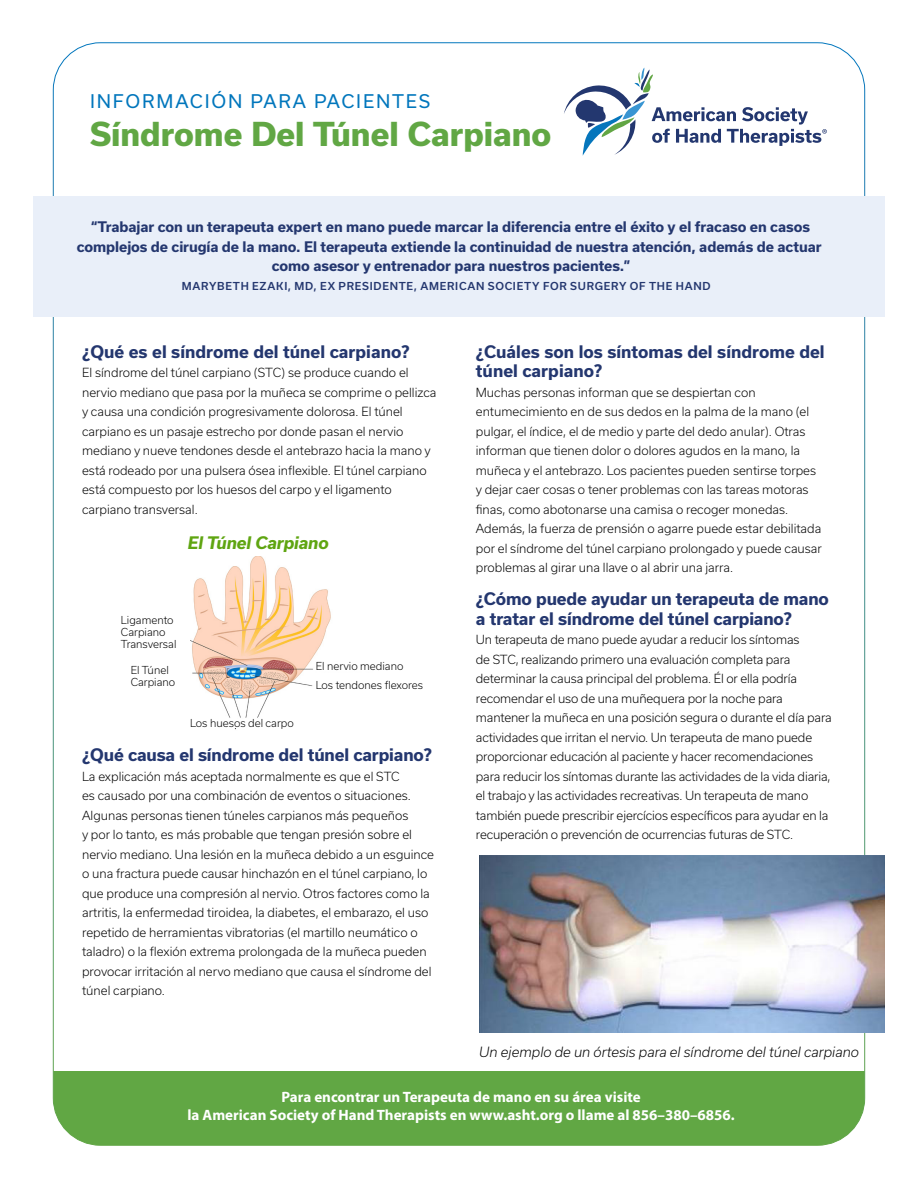
<style>
.page{position:relative;width:918px;height:1188px;background:#fff}
.page>*{position:absolute;margin:0;border:0;box-sizing:border-box;transform-origin:0 0}
.t1{font:800 31.5px "Usual";color:#61a744}
.t2{font:18px "Usual";letter-spacing:.1em;color:#0176bc}
.t3{font:700 16.5px/19.5px "Usual";letter-spacing:-.01em;color:#24376f}
.t4{font:italic 700 16.5px "Usual";letter-spacing:-.01em;color:#5fa511}
.t5{font:700 15px/18px "Myriad Pro";color:#fff;text-align:center}
.t6{font:700 13.95px/19.5px "Usual";letter-spacing:-.005em;color:#24376f;text-align:center}
.t7{font:italic 300 13.5px "Usual";color:#000}
.t8{font:300 12px/19.5px "Usual";color:#000}
.t9{font:300 10.5px/12px "Usual";color:#000}
.t10{font:500 10.5px "Usual";letter-spacing:.07em;color:#24376f}
</style>
<div class="page">
<div style="left:53px;top:1071px;width:812px;height:74px;background:#61a744"></div>
<div style="left:33px;top:197px;width:852px;height:120px;background:#e9eff9"></div>
<svg style="left:564px;top:68px;width:263px;height:88px"></svg>
<img style="left:190px;top:556px;width:141px;height:174px">
<div style="left:316px;top:681px;width:112px;height:21px;background:#fff"></div>
<div style="left:190px;top:719px;width:123px;height:9px;background:#fff"></div>
<div style="left:316px;top:662px;width:112px;height:9px;background:#fff"></div>
<img style="left:479px;top:855px;width:406px;height:178px">
<h2 class="t2" style="left:90px;top:91px;width:342px">INFORMACIÓN PARA PACIENTES</h2>
<h1 class="t1" style="left:90px;top:116px;width:463px">Síndrome Del Túnel Carpiano</h1>
<p class="t6" style="left:77px;top:217px;width:747px">“Trabajar con un terapeuta expert en mano puede marcar la diferencia entre el éxito y el fracaso en casos complejos de cirugía de la mano. El terapeuta extiende la continuidad de nuestra atención, además de actuar como asesor y entrenador para nuestros pacientes.”</p>
<p class="t10" style="left:182px;top:280px;width:530px">MARYBETH EZAKI, MD, EX PRESIDENTE, AMERICAN SOCIETY FOR SURGERY OF THE HAND</p>
<h3 class="t3" style="left:82px;top:342px;width:329px">¿Qué es el síndrome del túnel carpiano?</h3>
<p class="t8" style="left:82px;top:363px;width:356px">El síndrome del túnel carpiano (STC) se produce cuando el nervio mediano que pasa por la muñeca se comprime o pellizca y causa una condición progresivamente dolorosa. El túnel carpiano es un pasaje estrecho por donde pasan el nervio mediano y nueve tendones desde el antebrazo hacia la mano y está rodeado por una pulsera ósea inflexible. El túnel carpiano está compuesto por los huesos del carpo y el ligamento carpiano transversal.</p>
<h3 class="t4" style="left:188px;top:533px;width:142px">El Túnel Carpiano</h3>
<p class="t9" style="left:121px;top:614px;width:57px">Ligamento<br>Carpiano<br>Transversal</p>
<p class="t9" style="left:131px;top:664px;width:46px">El Túnel<br>Carpiano</p>
<p class="t9" style="left:190px;top:717px;width:105px">Los huesos del carpo</p>
<p class="t9" style="left:316px;top:660px;width:89px">El nervio mediano</p>
<p class="t9" style="left:316px;top:679px;width:109px">Los tendones flexores</p>
<h3 class="t3" style="left:82px;top:746px;width:351px">¿Qué causa el síndrome del túnel carpiano?</h3>
<p class="t8" style="left:82px;top:767px;width:353px">La explicación más aceptada normalmente es que el STC<br>es causado por una combinación de eventos o situaciones.<br>Algunas personas tienen túneles carpianos más pequeños<br>y por lo tanto, es más probable que tengan presión sobre el nervio mediano. Una lesión en la muñeca debido a un esguince o una fractura puede causar hinchazón en el túnel carpiano, lo que produce una compresión al nervio. Otros factores como la artritis, la enfermedad tiroidea, la diabetes, el embarazo, el uso repetido de herramientas vibratorias (el martillo neumático o taladro) o la flexión extrema prolongada de la muñeca pueden provocar irritación al nervo mediano que causa el síndrome del túnel carpiano.</p>
<h3 class="t3" style="left:476px;top:342px;width:350px">¿Cuáles son los síntomas del síndrome del túnel carpiano?</h3>
<p class="t8" style="left:476px;top:383px;width:348px">Muchas personas informan que se despiertan con entumecimiento en de sus dedos en la palma de la mano (el pulgar, el índice, el de medio y parte del dedo anular). Otras informan que tienen dolor o dolores agudos en la mano, la muñeca y el antebrazo. Los pacientes pueden sentirse torpes y dejar caer cosas o tener problemas con las tareas motoras finas, como abotonarse una camisa o recoger monedas.<br>Además, la fuerza de prensión o agarre puede estar debilitada por el síndrome del túnel carpiano prolongado y puede causar problemas al girar una llave o al abrir una jarra.</p>
<h3 class="t3" style="left:476px;top:590px;width:355px">¿Cómo puede ayudar un terapeuta de mano a tratar el síndrome del túnel carpiano?</h3>
<p class="t8" style="left:476px;top:630px;width:357px">Un terapeuta de mano puede ayudar a reducir los síntomas<br>de STC, realizando primero una evaluación completa para determinar la causa principal del problema. Él or ella podría recomendar el uso de una muñequera por la noche para mantener la muñeca en una posición segura o durante el día para actividades que irritan el nervio. Un terapeuta de mano puede proporcionar educación al paciente y hacer recomendaciones para reducir los síntomas durante las actividades de la vida diaria, el trabajo y las actividades recreativas. Un terapeuta de mano también puede prescribir ejercícios específicos para ayudar en la recuperación o prevención de ocurrencias futuras de STC.</p>
<p class="t7" style="left:479px;top:1044px;width:381px">Un ejemplo de un órtesis para el síndrome del túnel carpiano</p>
<p class="t5" style="left:188px;top:1087px;width:549px">Para encontrar un Terapeuta de mano en su área visite<br>la American Society of Hand Therapists en www.asht.org o llame al 856–380–6856.</p>
</div>
